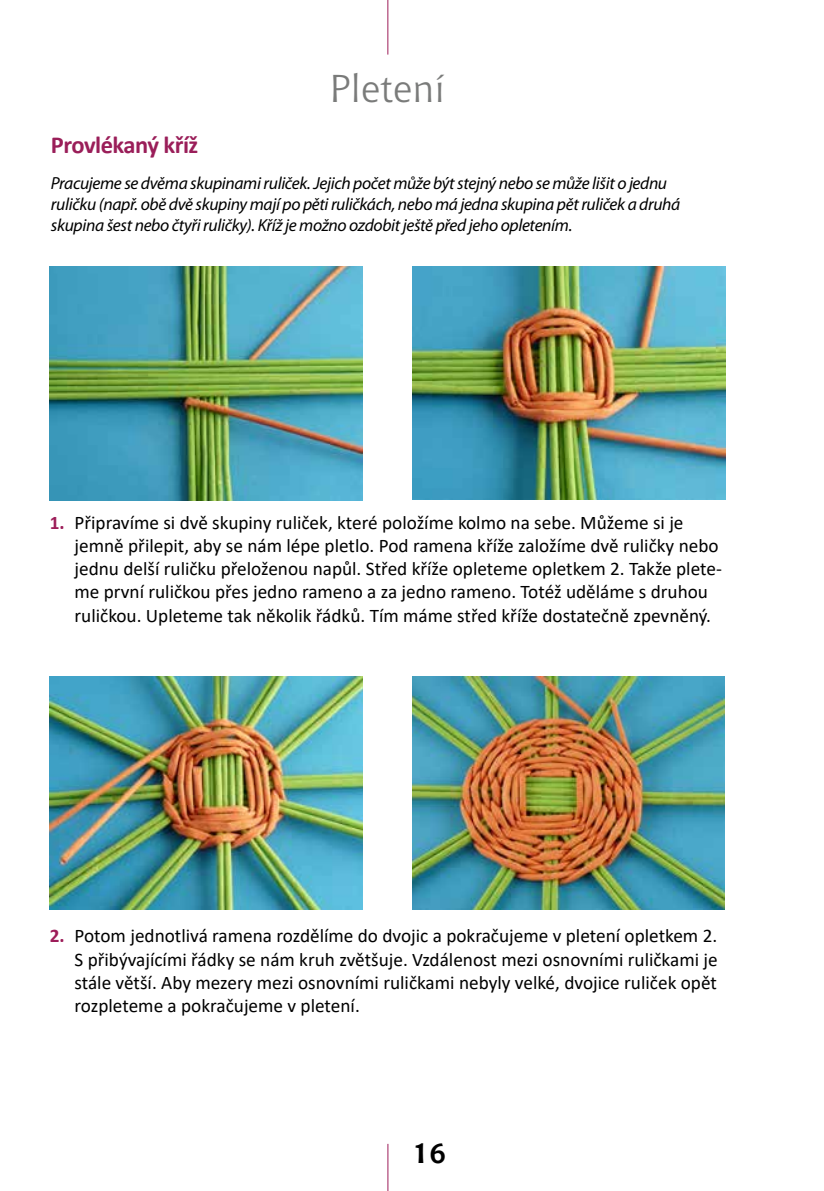
<style>
.page{position:relative;width:824px;height:1191px;background:#fff}
.page>*{position:absolute;margin:0;border:0;box-sizing:border-box;transform-origin:0 0}
.t1{font:38.5px "Chianti BT";letter-spacing:.01em;color:#7a7b7a}
.t2{font:700 28px "Chianti BT";color:#000}
.t3{font:700 24.5px "Calibri";letter-spacing:-.02em;color:#9a1e59}
.t4{font:19.25px/23.1px "Calibri";color:#000}
.t5{font:italic 17.5px/21px "Myriad Pro";letter-spacing:-.02em;color:#000}
.s1{font-weight:700;color:#9d1d59}
</style>
<div class="page">
<hr style="left:387px;top:1143px;width:1px;height:48px;background:#9d1d59">
<img style="left:50px;top:266px;width:313px;height:235px">
<img style="left:412px;top:266px;width:313px;height:234px">
<img style="left:50px;top:676px;width:312px;height:233px">
<img style="left:412px;top:676px;width:312px;height:233px">
<hr style="left:387px;top:0;width:1px;height:55px;background:#9d1d59">
<h1 class="t1" style="left:329px;top:66px;width:116px">Pletení</h1>
<p class="t3" style="left:51px;top:128px;width:149px">Provlékaný kříž</p>
<p class="t5" style="left:51px;top:173px;width:631px">Pracujeme se dvěma skupinami ruliček. Jejich počet může být stejný nebo se může lišit o jednu ruličku (např. obě dvě skupiny mají po pěti ruličkách, nebo má jedna skupina pět ruliček a druhá skupina šest nebo čtyři ruličky). Kříž je možno ozdobit ještě před jeho opletením.</p>
<p class="t4" style="left:74px;top:510px;width:648px;text-indent:-25px"><span class="s1">1.</span> Připravíme si dvě skupiny ruliček, které položíme kolmo na sebe. Můžeme si je jemně přilepit, aby se nám lépe pletlo. Pod ramena kříže založíme dvě ruličky nebo jednu delší ruličku přeloženou napůl. Střed kříže opleteme opletkem 2. Takže plete&shy;me první ruličkou přes jedno rameno a za jedno rameno. Totéž uděláme s druhou ruličkou. Upleteme tak několik řádků. Tím máme střed kříže dostatečně zpevněný.</p>
<p class="t4" style="left:74px;top:924px;width:644px;text-align:justify;text-indent:-25px"><span class="s1">2.</span> Potom jednotlivá ramena rozdělíme do dvojic a pokračujeme v pletení opletkem 2.<br>S přibývajícími řádky se nám kruh zvětšuje. Vzdálenost mezi osnovními ruličkami je stále větší. Aby mezery mezi osnovními ruličkami nebyly velké, dvojice ruliček opět rozpleteme a pokračujeme v pletení.</p>
<h2 class="t2" style="left:412px;top:1137px;width:36px">16</h2>
</div>
